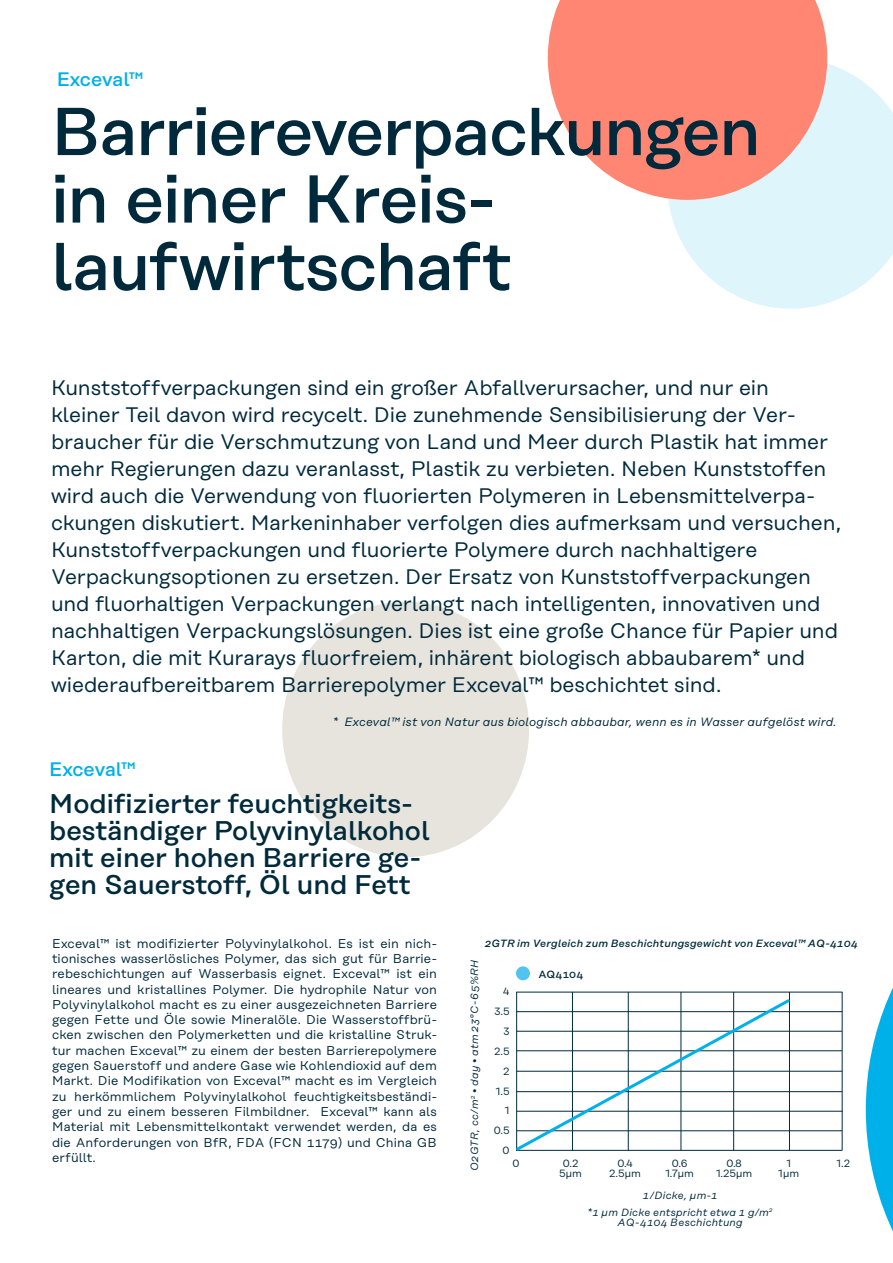
<style>
.page{position:relative;width:893px;height:1263px;background:#fff}
.page>*{position:absolute;margin:0;border:0;box-sizing:border-box;transform-origin:0 0}
.t1{font:500 67.5px/67.5px "Rational Text";letter-spacing:-.02em;color:#002a3c}
.t2{font:500 27px/27px "Rational Text";color:#002a3c}
.t3{font:21px/27px "Rational Text";letter-spacing:-.005em;color:#002a3c}
.t4{font:500 19.5px "Rational Text";letter-spacing:-.005em;color:#00b0e9}
.t5{font:12.75px/15.3px "Rational Text";letter-spacing:.01em;color:#002a3c;text-align:justify}
.t6{font:italic 12px "Rational Text";letter-spacing:.015em;color:#002a3c}
.t7{font:italic 10.5px/16.5px "Rational Text";letter-spacing:.02em;color:#002a3c;text-align:center}
.t8{font:italic 500 10.5px "Rational Text";letter-spacing:.02em;color:#002a3c}
.t9{font:10.5px/20px "Rational Text";color:#002a3c;text-align:center}
.t10{font:500 10.5px "Rational Text";letter-spacing:.02em;color:#002a3c}
</style>
<div class="page">
<div style="left:282px;top:602px;width:247px;height:255px;background:#e6e4dc;border-radius:50%"></div>
<svg style="left:668px;top:58px;width:225px;height:251px;fill:#dff5fc"></svg>
<svg style="left:548px;top:0;width:279px;height:200px;background:#fc9888"></svg>
<svg style="left:866px;top:988px;width:27px;height:243px"></svg>
<hr style="left:516px;top:992px;width:1px;height:158px;background:#002a3c">
<hr style="left:572px;top:992px;width:1px;height:158px;background:#002a3c">
<hr style="left:628px;top:992px;width:1px;height:158px;background:#002a3c">
<hr style="left:681px;top:992px;width:1px;height:158px;background:#002a3c">
<hr style="left:733px;top:992px;width:1px;height:158px;background:#002a3c">
<hr style="left:789px;top:992px;width:1px;height:158px;background:#002a3c">
<hr style="left:842px;top:992px;width:1px;height:158px;background:#002a3c">
<hr style="left:516px;top:992px;width:326px;height:1px;background:#002a3c">
<hr style="left:516px;top:1011px;width:326px;height:1px;background:#002a3c">
<hr style="left:517px;top:1031px;width:325px;height:1px;background:#002a3c">
<hr style="left:517px;top:1050px;width:325px;height:1px;background:#002a3c">
<hr style="left:516px;top:1071px;width:326px;height:1px;background:#002a3c">
<hr style="left:517px;top:1091px;width:325px;height:1px;background:#002a3c">
<hr style="left:517px;top:1111px;width:326px;height:1px;background:#002a3c">
<hr style="left:517px;top:1130px;width:325px;height:1px;background:#002a3c">
<hr style="left:516px;top:1150px;width:326px;height:1px;background:#002a3c">
<svg style="left:516px;top:997px;width:276px;height:154px"></svg>
<div style="left:516px;top:966px;width:14px;height:14px;background:#50c3ee;border-radius:50%"></div>
<p class="t4" style="left:57px;top:68px;width:88px">Exceval™</p>
<h1 class="t1" style="left:51px;top:97px;width:711px">Barriereverpackungen in einer Kreis&shy;laufwirtschaft</h1>
<p class="t3" style="left:51px;top:374px;width:792px">Kunststoffverpackungen sind ein großer Abfallverursacher, und nur ein kleiner Teil davon wird recycelt. Die zunehmende Sensibilisierung der Ver&shy;braucher für die Verschmutzung von Land und Meer durch Plastik hat immer mehr Regierungen dazu veranlasst, Plastik zu verbieten. Neben Kunststoffen wird auch die Verwendung von fluorierten Polymeren in Lebensmittelverpa&shy;ckungen diskutiert. Markeninhaber verfolgen dies aufmerksam und versuchen, Kunststoffverpackungen und fluorierte Polymere durch nachhaltigere Verpackungsoptionen zu ersetzen. Der Ersatz von Kunststoffverpackungen und fluorhaltigen Verpackungen verlangt nach intelligenten, innovativen und nachhaltigen Verpackungslösungen. Dies ist eine große Chance für Papier und Karton, die mit Kurarays fluorfreiem, inhärent biologisch abbaubarem* und wiederaufbereitbarem Barrierepolymer Exceval™ beschichtet sind.</p>
<p class="t4" style="left:49px;top:758px;width:88px">Exceval™</p>
<p class="t6" style="left:333px;top:715px;width:505px">* Exceval™ ist von Natur aus biologisch abbaubar, wenn es in Wasser aufgelöst wird.</p>
<p class="t2" style="left:49px;top:789px;width:382px">Modifizierter feuchtigkeits&shy;beständiger Polyvinylalkohol mit einer hohen Barriere ge&shy;gen Sauerstoff, Öl und Fett</p>
<p class="t5" style="left:52px;top:935px;width:386px">Exceval™ ist modifizierter Polyvinylalkohol. Es ist ein nich&shy;tionisches wasserlösliches Polymer, das sich gut für Barrie&shy;rebeschichtungen auf Wasserbasis eignet. Exceval™ ist ein lineares und kristallines Polymer. Die hydrophile Natur von Polyvinylalkohol macht es zu einer ausgezeichneten Barriere gegen Fette und Öle sowie Mineralöle. Die Wasserstoffbrü&shy;cken zwischen den Polymerketten und die kristalline Struk&shy;tur machen Exceval™ zu einem der besten Barrierepolymere gegen Sauerstoff und andere Gase wie Kohlendioxid auf dem Markt. Die Modifikation von Exceval™ macht es im Vergleich zu herkömmlichem Polyvinylalkohol feuchtigkeitsbeständi&shy;ger und zu einem besseren Filmbildner. Exceval™ kann als Material mit Lebensmittelkontakt verwendet werden, da es die Anforderungen von BfR, FDA (FCN 1179) und China GB erfüllt.</p>
<p class="t8" style="left:485px;top:937px;width:374px">2GTR im Vergleich zum Beschichtungsgewicht von Exceval™ AQ-4104</p>
<p class="t9" style="left:494px;top:981px;width:17px;text-align:right">4<br>3.5<br>3<br>2.5<br>2<br>1.5<br>1<br>0.5<br>0</p>
<p class="t9" style="left:512px;top:1153px;width:9px">0</p>
<p class="t9" style="left:559px;top:1157px;width:24px;line-height:10.5px">0.2<br>5µm</p>
<p class="t9" style="left:609px;top:1157px;width:33px;line-height:10.5px">0.4<br>2.5µm</p>
<p class="t9" style="left:665px;top:1157px;width:30px;line-height:10.5px">0.6<br>1.7µm</p>
<p class="t9" style="left:716px;top:1157px;width:38px;line-height:10.5px">0.8<br>1.25µm</p>
<p class="t9" style="left:778px;top:1157px;width:23px;line-height:10.5px">1<br>1µm</p>
<p class="t7" style="left:466px;top:1171px;width:212px;rotate:-90deg">O2GTR, cc/m<sup>2</sup> • day • atm 23°C-65%RH</p>
<p class="t10" style="left:539px;top:968px;width:46px">AQ4104</p>
<p class="t9" style="left:837px;top:1153px;width:15px">1.2</p>
<p class="t7" style="left:587px;top:1187px;width:187px">1/Dicke, μm-1<br>*1 μm Dicke entspricht etwa 1 g/m<sup>2</sup></p>
<p class="t7" style="left:618px;top:1214px;width:127px">AQ-4104 Beschichtung</p>
</div>
